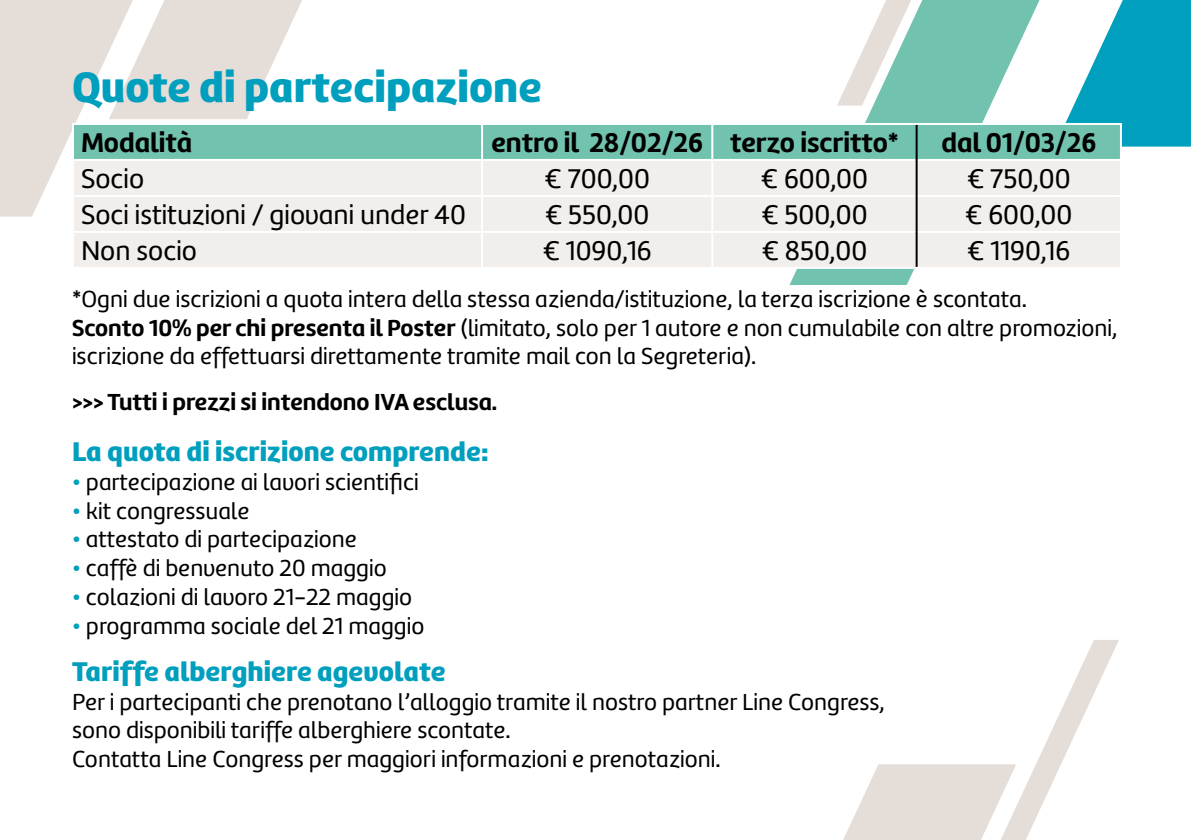
<style>
.page{position:relative;width:1191px;height:840px;background:#fff}
.page>*{position:absolute;margin:0;border:0;box-sizing:border-box;transform-origin:0 0}
.t1{font:900 44px "Marine UP";color:#009fbe}
.t2{font:28px "Marine UP";color:#000}
.t3{font:900 28px "Marine UP";color:#009fbe}
.t4{font:700 28px "Marine UP";color:#000}
.t5{font:24px/28.8px "Marine UP";color:#000}
.t6{font:700 24px "Marine UP";color:#000}
.s1{font-weight:700}
.s2{color:#009fbe}
</style>
<div class="page">
<svg style="left:789px;top:269px;width:125px;height:16px;background:#79c5b3"></svg>
<svg style="left:844px;top:640px;width:275px;height:199px"></svg>
<svg style="left:0;top:0;width:1191px;height:216px"></svg>
<div style="left:74px;top:161px;width:1046px;height:106px;background:#f2eeec"></div>
<hr style="left:72px;top:123px;width:410px;height:2px;background:#fff">
<hr style="left:72px;top:125px;width:2px;height:34px;background:#fff">
<hr style="left:482px;top:123px;width:230px;height:2px;background:#fff">
<hr style="left:481px;top:125px;width:2px;height:34px;background:#fff">
<hr style="left:712px;top:123px;width:204px;height:2px;background:#fff">
<hr style="left:711px;top:125px;width:2px;height:34px;background:#fff">
<hr style="left:916px;top:123px;width:206px;height:2px;background:#fff">
<hr style="left:1120px;top:125px;width:2px;height:34px;background:#fff">
<hr style="left:72px;top:159px;width:410px;height:2px;background:#fff">
<hr style="left:72px;top:161px;width:2px;height:34px;background:#fff">
<hr style="left:482px;top:159px;width:230px;height:2px;background:#fff">
<hr style="left:481px;top:161px;width:2px;height:34px;background:#fff">
<hr style="left:712px;top:159px;width:203px;height:2px;background:#fff">
<hr style="left:711px;top:161px;width:2px;height:34px;background:#fff">
<hr style="left:917px;top:159px;width:205px;height:2px;background:#fff">
<hr style="left:1120px;top:161px;width:2px;height:34px;background:#fff">
<hr style="left:72px;top:195px;width:410px;height:2px;background:#fff">
<hr style="left:72px;top:197px;width:2px;height:34px;background:#fff">
<hr style="left:482px;top:195px;width:230px;height:2px;background:#fff">
<hr style="left:481px;top:197px;width:2px;height:34px;background:#fff">
<hr style="left:712px;top:195px;width:203px;height:2px;background:#fff">
<hr style="left:711px;top:197px;width:2px;height:34px;background:#fff">
<hr style="left:917px;top:195px;width:205px;height:2px;background:#fff">
<hr style="left:1120px;top:197px;width:2px;height:34px;background:#fff">
<hr style="left:72px;top:231px;width:410px;height:2px;background:#fff">
<hr style="left:482px;top:231px;width:230px;height:2px;background:#fff">
<hr style="left:481px;top:233px;width:2px;height:34px;background:#fff">
<hr style="left:712px;top:231px;width:203px;height:2px;background:#fff">
<hr style="left:711px;top:233px;width:2px;height:34px;background:#fff">
<hr style="left:917px;top:231px;width:205px;height:2px;background:#fff">
<hr style="left:915px;top:125px;width:2px;height:35px;background:#000">
<hr style="left:915px;top:160px;width:2px;height:36px;background:#000">
<hr style="left:915px;top:196px;width:2px;height:36px;background:#000">
<hr style="left:915px;top:232px;width:2px;height:35px;background:#000">
<h1 class="t1" style="left:72px;top:58px;width:471px">Quote di partecipazione</h1>
<p class="t4" style="left:81px;top:124px;width:113px">Modalità</p>
<p class="t4" style="left:491px;top:124px;width:409px">entro il 28/02/26 terzo iscritto*</p>
<p class="t4" style="left:941px;top:124px;width:156px">dal 01/03/26</p>
<p class="t2" style="left:81px;top:161px;width:65px">Socio</p>
<p class="t2" style="left:544px;top:161px;width:107px">€ 700,00</p>
<p class="t2" style="left:761px;top:161px;width:109px">€ 600,00</p>
<p class="t2" style="left:967px;top:161px;width:105px">€ 750,00</p>
<p class="t2" style="left:81px;top:197px;width:386px">Soci istituzioni / giovani under 40</p>
<p class="t2" style="left:545px;top:197px;width:106px">€ 550,00</p>
<p class="t2" style="left:761px;top:197px;width:108px">€ 500,00</p>
<p class="t2" style="left:965px;top:197px;width:109px">€ 600,00</p>
<p class="t2" style="left:81px;top:233px;width:117px">Non socio</p>
<p class="t2" style="left:542px;top:233px;width:110px">€ 1090,16</p>
<p class="t2" style="left:761px;top:233px;width:107px">€ 850,00</p>
<p class="t2" style="left:967px;top:233px;width:105px">€ 1190,16</p>
<p class="t5" style="left:72px;top:284px;width:1046px">*Ogni due iscrizioni a quota intera della stessa azienda/istituzione, la terza iscrizione è scontata.<br><span class="s1">Sconto 10% per chi presenta il Poster</span> (limitato, solo per 1 autore e non cumulabile con altre promozioni, iscrizione da effettuarsi direttamente tramite mail con la Segreteria).</p>
<p class="t6" style="left:72px;top:386px;width:427px">&gt;&gt;&gt; Tutti i prezzi si intendono IVA esclusa.</p>
<p class="t3" style="left:72px;top:433px;width:418px">La quota di iscrizione comprende:</p>
<p class="t5" style="left:72px;top:467px;width:348px"><span class="s2">•</span> partecipazione ai lavori scientifici</p>
<p class="t5" style="left:72px;top:496px;width:179px"><span class="s2">•</span> kit congressuale</p>
<p class="t5" style="left:72px;top:524px;width:286px"><span class="s2">•</span> attestato di partecipazione</p>
<p class="t5" style="left:72px;top:553px;width:316px"><span class="s2">•</span> caffè di benvenuto 20 maggio</p>
<p class="t5" style="left:72px;top:582px;width:342px"><span class="s2">•</span> colazioni di lavoro 21-22 maggio</p>
<p class="t5" style="left:72px;top:611px;width:354px"><span class="s2">•</span> programma sociale del 21 maggio</p>
<p class="t3" style="left:72px;top:652px;width:375px">Tariffe alberghiere agevolate</p>
<p class="t5" style="left:72px;top:686px;width:814px">Per i partecipanti che prenotano l’alloggio tramite il nostro partner Line Congress, sono disponibili tariffe alberghiere scontate.<br>Contatta Line Congress per maggiori informazioni e prenotazioni.</p>
</div>
